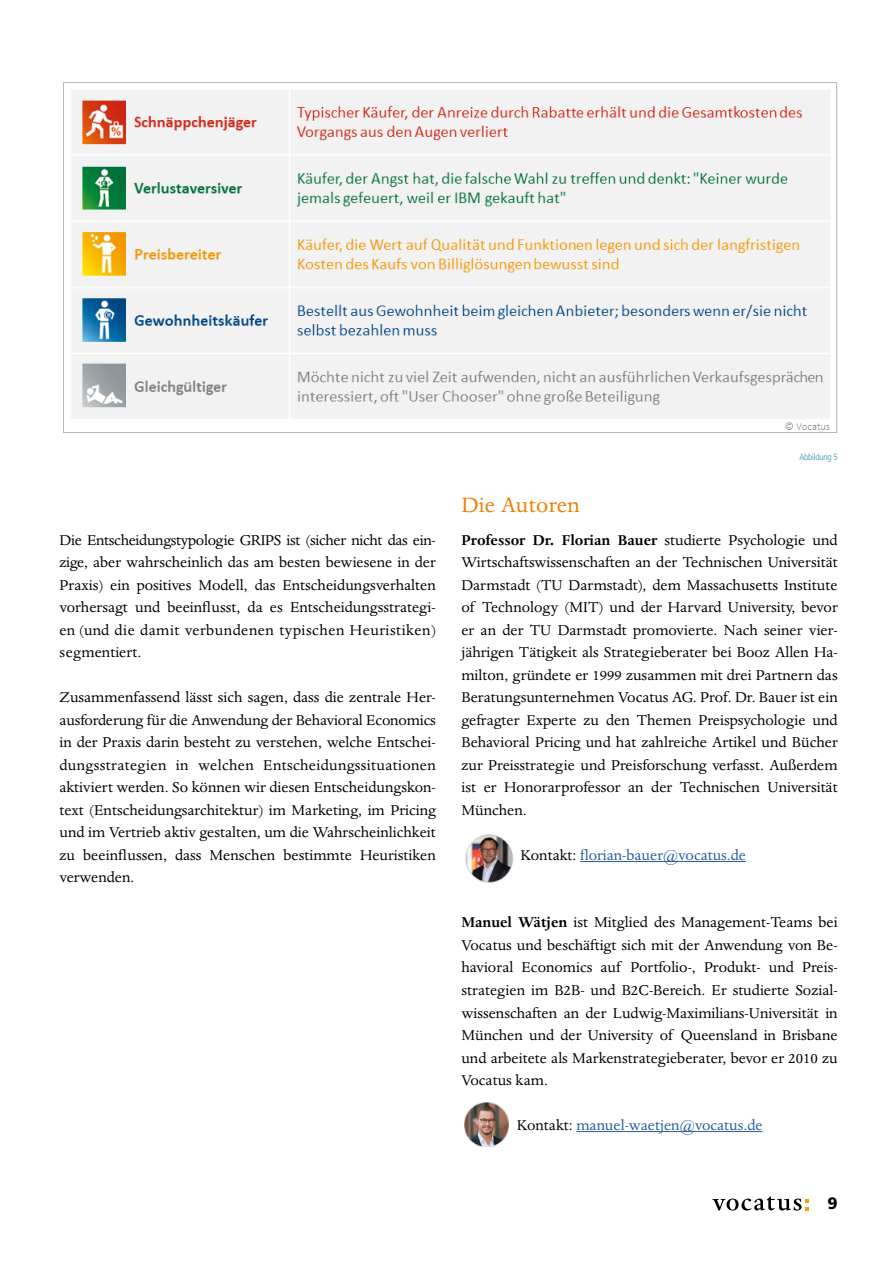
<style>
.page{position:relative;width:893px;height:1263px;background:#fff}
.page>*{position:absolute;margin:0;border:0;box-sizing:border-box;transform-origin:0 0}
.t1{font:24px "Dante MT Std";letter-spacing:.01em;color:#ef7d00}
.t2{font:16.5px/22.5px "Dante MT Std";color:#000;text-align:justify}
.t3{font:16.5px "Dante MT Std";color:#275b9b}
.t4{font:900 16.5px "Frutiger LT Std";color:#000}
.t5{font:300 condensed 9px "Frutiger LT Std";letter-spacing:-.02em;color:#398cb0}
.s1{font-weight:700}
.s2{color:#000}
</style>
<div class="page">
<svg style="left:712px;top:1196px;width:97px;height:14px"></svg>
<hr style="left:580px;top:861px;width:166px;height:1px;background:#275b9b">
<hr style="left:576px;top:1131px;width:187px;height:1px;background:#275b9b">
<img style="left:63px;top:82px;width:775px;height:351px">
<img style="left:465px;top:834px;width:49px;height:48px">
<img style="left:464px;top:1102px;width:44px;height:44px">
<p class="t2" style="left:60px;top:529px;width:378px">Die Entscheidungstypologie GRIPS ist (sicher nicht das ein&shy;zige, aber wahrscheinlich das am besten bewiesene in der Praxis) ein positives Modell, das Entscheidungsverhalten vorhersagt und beeinflusst, da es Entscheidungsstrategi&shy;en (und die damit verbundenen typischen Heuristiken) segmentiert.</p>
<p class="t2" style="left:60px;top:686px;width:378px">Zusammenfassend lässt sich sagen, dass die zentrale Her&shy;ausforderung für die Anwendung der Behavioral Economics in der Praxis darin besteht zu verstehen, welche Entschei&shy;dungsstrategien in welchen Entscheidungssituationen aktiviert werden. So können wir diesen Entscheidungskon&shy;text (Entscheidungsarchitektur) im Marketing, im Pricing und im Vertrieb aktiv gestalten, um die Wahrscheinlichkeit zu beeinflussen, dass Menschen bestimmte Heuristiken verwenden.</p>
<p class="t5" style="left:799px;top:451px;width:40px">Abbildung 5</p>
<h1 class="t1" style="left:461px;top:491px;width:120px">Die Autoren</h1>
<p class="t2" style="left:461px;top:529px;width:378px"><span class="s1">Professor Dr. Florian Bauer</span> studierte Psychologie und Wirtschaftswissenschaften an der Technischen Universität Darmstadt (TU Darmstadt), dem Massachusetts Institute of Technology (MIT) und der Harvard University, bevor er an der TU Darmstadt promovierte. Nach seiner vier&shy;jährigen Tätigkeit als Strategieberater bei Booz Allen Ha&shy;milton, gründete er 1999 zusammen mit drei Partnern das Beratungsunternehmen Vocatus AG. Prof. Dr. Bauer ist ein gefragter Experte zu den Themen Preispsychologie und Behavioral Pricing und hat zahlreiche Artikel und Bücher zur Preisstrategie und Preisforschung verfasst. Außerdem ist er Honorarprofessor an der Technischen Universität München.</p>
<p class="t3" style="left:520px;top:845px;width:227px"><span class="s2">Kontakt:</span> florian-bauer@vocatus.de</p>
<p class="t2" style="left:461px;top:911px;width:378px"><span class="s1">Manuel Wätjen</span> ist Mitglied des Management-Teams bei Vocatus und beschäftigt sich mit der Anwendung von Be&shy;havioral Economics auf Portfolio-, Produkt- und Preis&shy;strategien im B2B- und B2C-Bereich. Er studierte Sozial&shy;wissenschaften an der Ludwig-Maximilians-Universität in München und der University of Queensland in Brisbane und arbeitete als Markenstrategieberater, bevor er 2010 zu Vocatus kam.</p>
<p class="t3" style="left:517px;top:1115px;width:247px"><span class="s2">Kontakt:</span> manuel-waetjen@vocatus.de</p>
<p class="t4" style="left:827px;top:1193px;width:12px">9</p>
</div>
